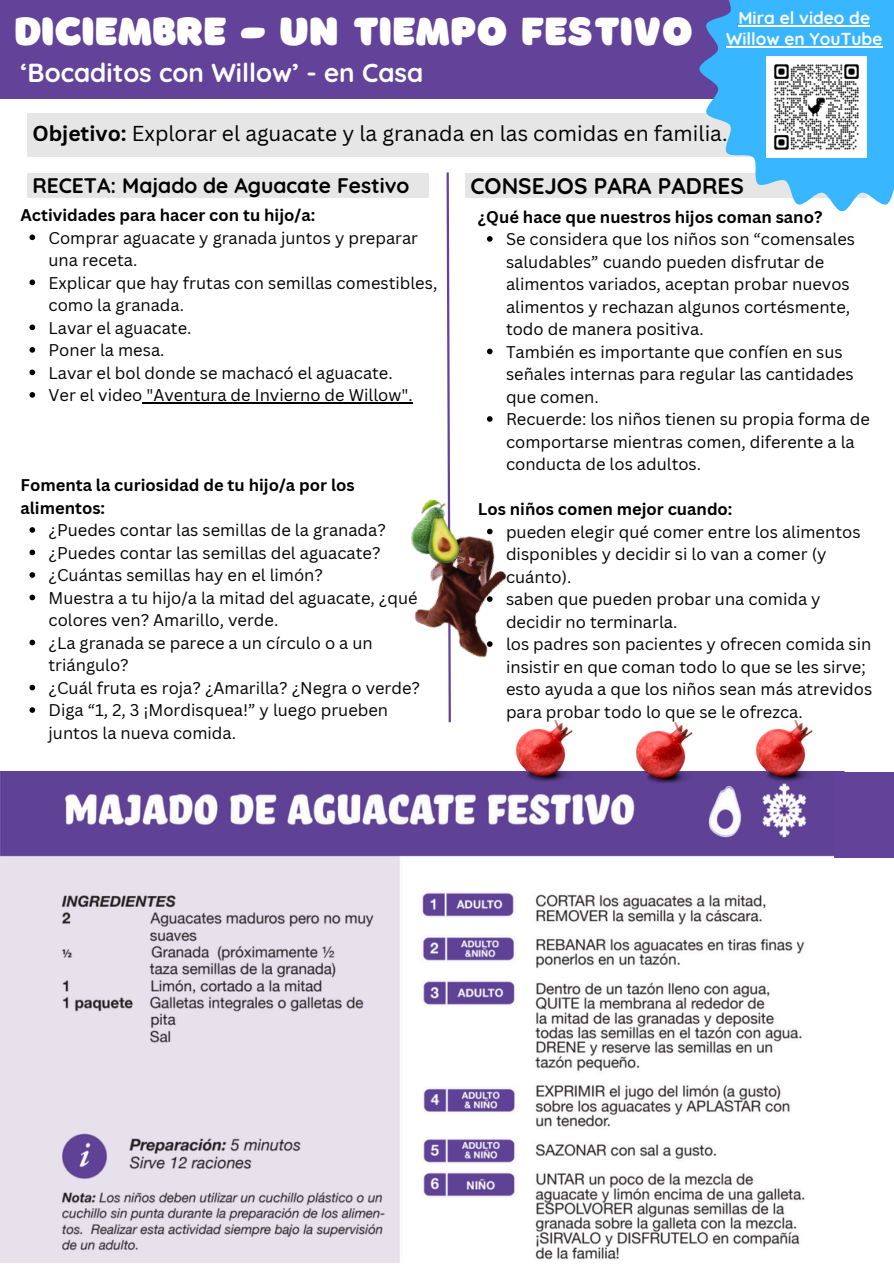
<style>
.page{position:relative;width:894px;height:1264px;background:#fff}
.page>*{position:absolute;margin:0;border:0;box-sizing:border-box;transform-origin:0 0}
.t1{font:40.95px "Borsok";color:#fff}
.t2{font:700 25.95px "Quicksand";color:#fff}
.t3{font:700 22.5px "Quicksand";color:#000}
.t4{font:21px "Canva Sans";color:#000}
.t5{font:700 21px "Quicksand";color:#000}
.t6{font:700 17.25px/21.3px "Quicksand";color:#fff;text-align:center}
.t7{font:16.5px/22.5px "Canva Sans";color:#000}
.t8{font:700 16.5px/22.5px "Canva Sans";color:#000}
.s1{font-weight:700}
</style>
<div class="page">
<svg style="left:446px;top:172px;width:5px;height:551px"></svg>
<div style="left:0;top:0;width:893px;height:98px;background:#63439a"></div>
<div style="left:27px;top:173px;width:401px;height:25px;background:#e6e6e6"></div>
<div style="left:465px;top:173px;width:401px;height:25px;background:#e6e6e6"></div>
<div style="left:27px;top:114px;width:839px;height:43px;background:#e6e6e6"></div>
<img style="left:0;top:772px;width:854px;height:490px">
<div style="left:834px;top:772px;width:59px;height:85px;background:#63439a"></div>
<svg style="left:29px;top:234px;width:6px;height:6px"></svg>
<svg style="left:29px;top:279px;width:6px;height:6px"></svg>
<svg style="left:29px;top:324px;width:6px;height:6px"></svg>
<svg style="left:29px;top:347px;width:6px;height:6px"></svg>
<svg style="left:29px;top:369px;width:6px;height:6px"></svg>
<svg style="left:29px;top:392px;width:6px;height:6px"></svg>
<hr style="left:142px;top:402px;width:270px;height:1px;background:#000">
<svg style="left:29px;top:527px;width:6px;height:6px"></svg>
<svg style="left:29px;top:549px;width:6px;height:6px"></svg>
<svg style="left:29px;top:572px;width:6px;height:6px"></svg>
<svg style="left:29px;top:594px;width:6px;height:6px"></svg>
<svg style="left:29px;top:639px;width:6px;height:6px"></svg>
<svg style="left:29px;top:684px;width:6px;height:6px"></svg>
<svg style="left:29px;top:707px;width:6px;height:6px"></svg>
<svg style="left:487px;top:236px;width:5px;height:6px"></svg>
<svg style="left:487px;top:348px;width:5px;height:6px"></svg>
<svg style="left:487px;top:416px;width:5px;height:6px"></svg>
<img style="left:414px;top:528px;width:93px;height:136px">
<img style="left:411px;top:493px;width:67px;height:80px">
<img style="left:516px;top:720px;width:59px;height:62px">
<img style="left:636px;top:722px;width:59px;height:62px">
<img style="left:756px;top:720px;width:59px;height:62px">
<svg style="left:699px;top:0;width:194px;height:211px"></svg>
<img style="left:766px;top:57px;width:100px;height:100px">
<hr style="left:738px;top:25px;width:131px;height:1px;background:#fff">
<hr style="left:726px;top:47px;width:156px;height:1px;background:#fff">
<p class="t1" style="left:14px;top:7px;width:679px">DICIEMBRE - UN TIEMPO FESTIVO</p>
<p class="t2" style="left:20px;top:56px;width:404px">‘Bocaditos con Willow’ - en Casa</p>
<p class="t6" style="left:726px;top:7px;width:158px">Mira el video de<br>Willow en YouTube</p>
<h6 class="t4" style="left:32px;top:119px;width:696px"><span class="s1">Objetivo:</span> Explorar el aguacate y la granada en las comidas en familia.</h6>
<p class="t5" style="left:32px;top:172px;width:378px">RECETA: Majado de Aguacate Festivo</p>
<p class="t3" style="left:470px;top:171px;width:275px">CONSEJOS PARA PADRES</p>
<p class="t8" style="left:20px;top:203px;width:296px">Actividades para hacer con tu hijo/a:</p>
<h6 class="t7" style="left:49px;top:226px;width:371px">Comprar aguacate y granada juntos y preparar una receta.</h6>
<p class="t7" style="left:49px;top:271px;width:390px">Explicar que hay frutas con semillas comestibles, como la granada.</p>
<h1 class="t7" style="left:49px;top:316px;width:144px">Lavar el aguacate.</h1>
<h5 class="t7" style="left:49px;top:338px;width:117px">Poner la mesa.</h5>
<h4 class="t7" style="left:49px;top:361px;width:345px">Lavar el bol donde se machacó el aguacate.</h4>
<h3 class="t7" style="left:49px;top:383px;width:365px">Ver el video "Aventura de Invierno de Willow".</h3>
<h6 class="t8" style="left:20px;top:473px;width:335px">Fomenta la curiosidad de tu hijo/a por los alimentos:</h6>
<p class="t7" style="left:49px;top:518px;width:339px">¿Puedes contar las semillas de la granada?</p>
<p class="t7" style="left:49px;top:541px;width:333px">¿Puedes contar las semillas del aguacate?</p>
<p class="t7" style="left:49px;top:563px;width:276px">¿Cuántas semillas hay en el limón?</p>
<p class="t7" style="left:49px;top:586px;width:370px">Muestra a tu hijo/a la mitad del aguacate, ¿qué colores ven? Amarillo, verde.</p>
<p class="t7" style="left:49px;top:631px;width:326px">¿La granada se parece a un círculo o a un triángulo?</p>
<p class="t7" style="left:49px;top:676px;width:373px">¿Cuál fruta es roja? ¿Amarilla? ¿Negra o verde?</p>
<h6 class="t7" style="left:49px;top:698px;width:341px">Diga “1, 2, 3 ¡Mordisquea!” y luego prueben juntos la nueva comida.</h6>
<p class="t8" style="left:478px;top:205px;width:346px">¿Qué hace que nuestros hijos coman sano?</p>
<p class="t7" style="left:506px;top:227px;width:350px">Se considera que los niños son “comensales saludables” cuando pueden disfrutar de alimentos variados, aceptan probar nuevos alimentos y rechazan algunos cortésmente, todo de manera positiva.</p>
<p class="t7" style="left:506px;top:340px;width:349px">También es importante que confíen en sus señales internas para regular las cantidades que comen.</p>
<p class="t7" style="left:506px;top:407px;width:365px">Recuerde: los niños tienen su propia forma de comportarse mientras comen, diferente a la conducta de los adultos.</p>
<p class="t8" style="left:478px;top:497px;width:256px">Los niños comen mejor cuando:</p>
<p class="t7" style="left:506px;top:520px;width:356px">pueden elegir qué comer entre los alimentos disponibles y decidir si lo van a comer (y cuánto).</p>
<p class="t7" style="left:506px;top:587px;width:316px">saben que pueden probar una comida y decidir no terminarla.</p>
<h6 class="t7" style="left:506px;top:632px;width:367px">los padres son pacientes y ofrecen comida sin insistir en que coman todo lo que se les sirve; esto ayuda a que los niños sean más atrevidos para probar todo lo que se le ofrezca.</h6>
</div>
